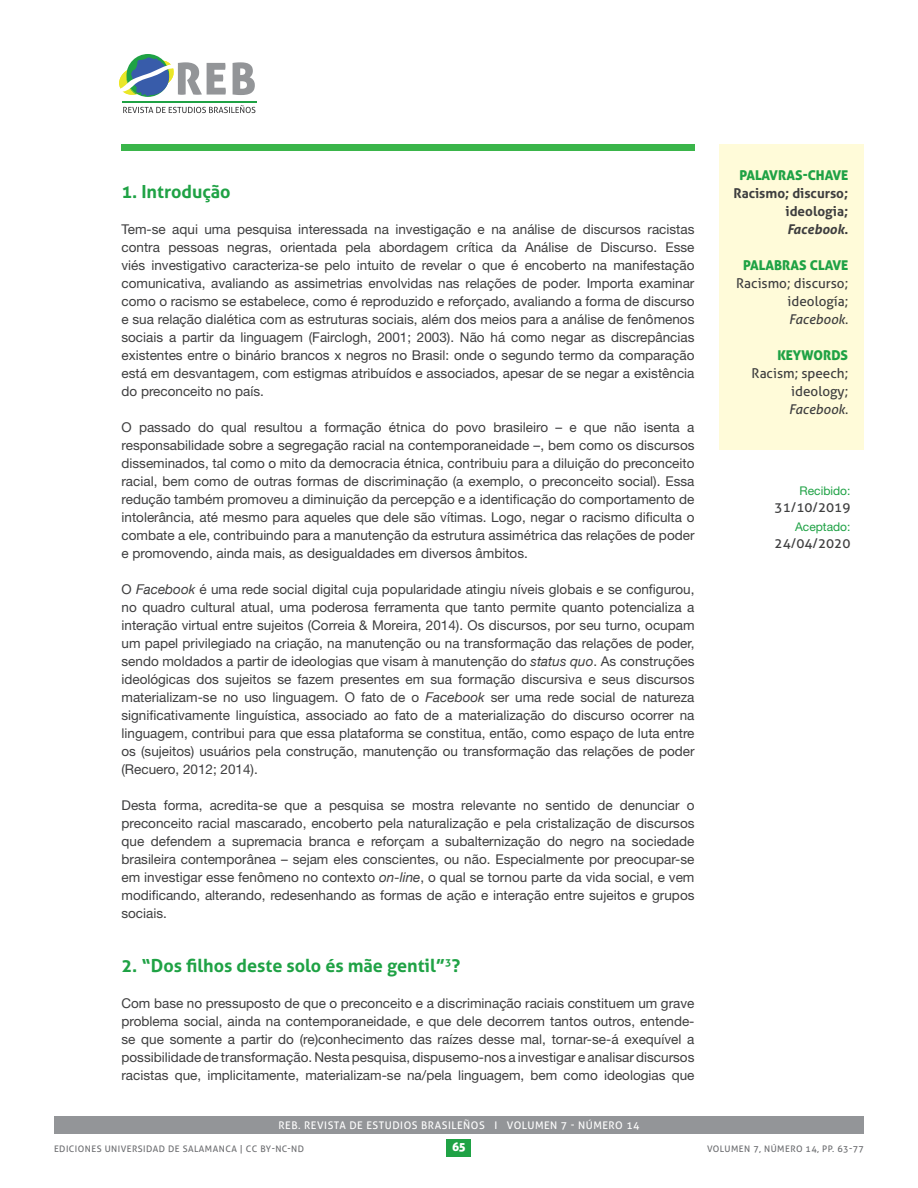
<style>
.page{position:relative;width:918px;height:1188px;background:#fff}
.page>*{position:absolute;margin:0;border:0;box-sizing:border-box;transform-origin:0 0}
.t1{font:700 18px "Aller";color:#1fa245}
.t2{font:13.5px/18px "Helvetica Neue";color:#3e3e3f;text-align:justify}
.body{font:13.5px/18px "Aller";color:#3e3e3f;text-align:justify}
.t3{font:700 13.5px/18px "Aller";color:#3e3e3f;text-align:justify}
.body-2{font:13.5px "Aller Display";color:#1fa245}
.body-3{font:12px "Helvetica Neue";color:#1fa245}
.t4{font:12px "Aller Display";color:#fff}
.t5{font:10.5px "Aller";letter-spacing:.05em;color:#fff}
.t6{font:9px "Aller";letter-spacing:.05em;color:#6c6d70}
.s1{font-family:"Helvetica Neue LT Com";font-style:italic}
.s2{font-style:italic}
</style>
<div class="page">
<div style="left:447px;top:1139px;width:24px;height:18px;background:#1fa245"></div>
<svg style="left:233px;top:62px;width:22px;height:33px"></svg>
<svg style="left:123px;top:105px;width:132px;height:8px"></svg>
<hr style="left:122px;top:101px;width:134px;height:2px;background:#1fa245">
<div style="left:126px;top:54px;width:43px;height:43px;background:#1fa245;border-radius:50%"></div>
<svg style="left:119px;top:57px;width:107px;height:40px"></svg>
<div style="left:122px;top:144px;width:573px;height:6px;background:#3ab54a"></div>
<div style="left:720px;top:144px;width:144px;height:306px;background:#fffbd9"></div>
<div style="left:54px;top:1116px;width:810px;height:18px;background:#939598"></div>
<p class="t1" style="left:122px;top:181px;width:111px">1. Introdução</p>
<p class="t2" style="left:122px;top:220px;width:575px">Tem-se aqui uma pesquisa interessada na investigação e na análise de discursos racistas contra pessoas negras, orientada pela abordagem crítica da Análise de Discurso. Esse viés investigativo caracteriza-se pelo intuito de revelar o que é encoberto na manifestação comunicativa, avaliando as assimetrias envolvidas nas relações de poder. Importa examinar como o racismo se estabelece, como é reproduzido e reforçado, avaliando a forma de discurso e sua relação dialética com as estruturas sociais, além dos meios para a análise de fenômenos sociais a partir da linguagem (Fairclogh, 2001; 2003). Não há como negar as discrepâncias existentes entre o binário brancos x negros no Brasil: onde o segundo termo da comparação está em desvantagem, com estigmas atribuídos e associados, apesar de se negar a existência do preconceito no país.</p>
<p class="t2" style="left:122px;top:418px;width:575px">O passado do qual resultou a formação étnica do povo brasileiro – e que não isenta a responsabilidade sobre a segregação racial na contemporaneidade –, bem como os discursos disseminados, tal como o mito da democracia étnica, contribuiu para a diluição do preconceito racial, bem como de outras formas de discriminação (a exemplo, o preconceito social). Essa redução também promoveu a diminuição da percepção e a identificação do comportamento de intolerância, até mesmo para aqueles que dele são vítimas. Logo, negar o racismo dificulta o combate a ele, contribuindo para a manutenção da estrutura assimétrica das relações de poder e promovendo, ainda mais, as desigualdades em diversos âmbitos.</p>
<p class="t2" style="left:122px;top:580px;width:575px">O <span class="s1">Facebook</span> é uma rede social digital cuja popularidade atingiu níveis globais e se configurou, no quadro cultural atual, uma poderosa ferramenta que tanto permite quanto potencializa a interação virtual entre sujeitos (Correia &amp; Moreira, 2014). Os discursos, por seu turno, ocupam um papel privilegiado na criação, na manutenção ou na transformação das relações de poder, sendo moldados a partir de ideologias que visam à manutenção do <span class="s1">status quo</span>. As construções ideológicas dos sujeitos se fazem presentes em sua formação discursiva e seus discursos materializam-se no uso linguagem. O fato de o <span class="s1">Facebook</span> ser uma rede social de natureza significativamente linguística, associado ao fato de a materialização do discurso ocorrer na linguagem, contribui para que essa plataforma se constitua, então, como espaço de luta entre os (sujeitos) usuários pela construção, manutenção ou transformação das relações de poder (Recuero, 2012; 2014).</p>
<p class="t2" style="left:122px;top:796px;width:575px">Desta forma, acredita-se que a pesquisa se mostra relevante no sentido de denunciar o preconceito racial mascarado, encoberto pela naturalização e pela cristalização de discursos que defendem a supremacia branca e reforçam a subalternização do negro na sociedade brasileira contemporânea – sejam eles conscientes, ou não. Especialmente por preocupar-se em investigar esse fenômeno no contexto <span class="s1">on-line</span>, o qual se tornou parte da vida social, e vem modificando, alterando, redesenhando as formas de ação e interação entre sujeitos e grupos sociais.</p>
<p class="body-2" style="left:739px;top:167px;width:110px">PALAVRAS-CHAVE</p>
<p class="t3" style="left:786px;top:184px;width:64px;text-indent:-52px">Racismo; discurso; ideologia; <span class="s2">Facebook</span>.</p>
<p class="body-2" style="left:743px;top:257px;width:106px">PALABRAS CLAVE</p>
<p class="body" style="left:788px;top:274px;width:62px;text-indent:-51px">Racismo; discurso; ideología; <span class="s2">Facebook</span>.</p>
<p class="body-2" style="left:777px;top:347px;width:72px">KEYWORDS</p>
<p class="body" style="left:789px;top:364px;width:61px;text-indent:-37px">Racism; speech; ideology; <span class="s2">Facebook</span>.</p>
<p class="body-3" style="left:800px;top:484px;width:52px">Recibido:</p>
<p class="body" style="left:775px;top:498px;width:77px">31/10/2019</p>
<p class="body-3" style="left:795px;top:520px;width:57px">Aceptado:</p>
<p class="body" style="left:775px;top:534px;width:77px">24/04/2020</p>
<p class="t1" style="left:122px;top:955px;width:340px">2. “Dos filhos deste solo és mãe gentil”<sup>3</sup>?</p>
<p class="t2" style="left:122px;top:994px;width:575px">Com base no pressuposto de que o preconceito e a discriminação raciais constituem um grave problema social, ainda na contemporaneidade, e que dele decorrem tantos outros, entende&shy;se que somente a partir do (re)conhecimento das raízes desse mal, tornar-se-á exequível a possibilidade de transformação. Nesta pesquisa, dispusemo-nos a investigar e analisar discursos racistas que, implicitamente, materializam-se na/pela linguagem, bem como ideologias que</p>
<p class="t5" style="left:278px;top:1119px;width:363px">REB. REVISTA DE ESTUDIOS BRASILEÑOS I VOLUMEN 7 - NÚMERO 14</p>
<p class="t6" style="left:54px;top:1143px;width:252px">EDICIONES UNIVERSIDAD DE SALAMANCA | CC BY-NC-ND</p>
<p class="t4" style="left:452px;top:1139px;width:15px">65</p>
<p class="t6" style="left:707px;top:1143px;width:158px">VOLUMEN 7, NÚMERO 14, PP. 63-77</p>
</div>
